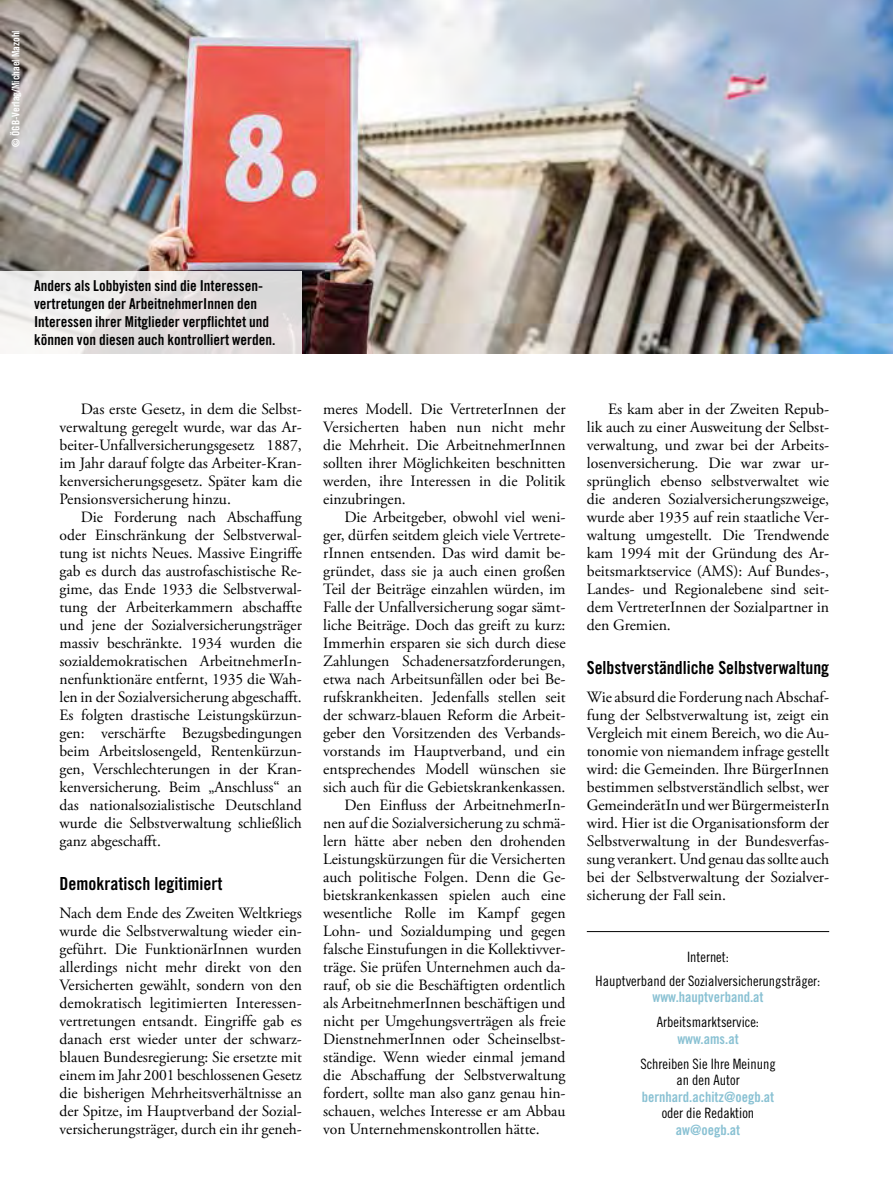
<style>
.page{position:relative;width:893px;height:1191px;background:#fff}
.page>*{position:absolute;margin:0;border:0;box-sizing:border-box;transform-origin:0 0}
.t1{font:18px "Trade Gothic Bold Cond Twenty";color:#000}
.t2{font:15.75px/18px "Adobe Garamond Pro";color:#000;text-align:justify}
.t3{font:15px/18px "Trade Gothic Bold Cond Twenty";color:#000}
.t4{font:14.25px/24px "Trade Gothic Cond Eighteen";color:#000;text-align:center}
.t5{font:14.25px "Trade Gothic Bold Cond Twenty";color:#89c1d3}
.t6{font:10.5px "Trade Gothic Bold Cond Twenty";color:#fff}
</style>
<div class="page">
<hr style="left:587px;top:931px;width:242px;height:1px;background:#000">
<img style="left:0;top:0;width:893px;height:353px">
<svg style="left:0;top:271px;width:302px;height:82px"></svg>
<p class="t6" style="left:9px;top:147px;width:118px;rotate:-90deg">© ÖGB-Verlag/Michael Mazohl</p>
<p class="t3" style="left:34px;top:276px;width:243px">Anders als Lobbyisten sind die Interessen&shy;vertretungen der ArbeitnehmerInnen den Interessen ihrer Mitglieder verpflichtet und können von diesen auch kontrolliert werden.</p>
<p class="t2" style="left:60px;top:401px;width:244px;text-indent:21px">Das erste Gesetz, in dem die Selbst&shy;verwaltung geregelt wurde, war das Ar&shy;beiter-Unfallversicherungsgesetz 1887, im Jahr darauf folgte das Arbeiter-Kran&shy;kenversicherungsgesetz. Später kam die Pensionsversicherung hinzu.</p>
<p class="t2" style="left:60px;top:509px;width:244px;text-indent:21px">Die Forderung nach Abschaffung oder Einschränkung der Selbstverwal&shy;tung ist nichts Neues. Massive Eingriffe gab es durch das austrofaschistische Re&shy;gime, das Ende 1933 die Selbstverwal&shy;tung der Arbeiterkammern abschaffte und jene der Sozialversicherungsträger massiv beschränkte. 1934 wurden die sozialdemokratischen ArbeitnehmerIn&shy;nenfunktionäre entfernt, 1935 die Wah&shy;len in der Sozialversicherung abgeschafft.<br>Es folgten drastische Leistungskürzun&shy;gen: verschärfte Bezugsbedingungen beim Arbeitslosengeld, Rentenkürzun&shy;gen, Verschlechterungen in der Kran&shy;kenversicherung. Beim „Anschluss“ an das nationalsozialistische Deutschland wurde die Selbstverwaltung schließlich ganz abgeschafft.</p>
<p class="t1" style="left:60px;top:872px;width:164px">Demokratisch legitimiert</p>
<p class="t2" style="left:60px;top:905px;width:244px">Nach dem Ende des Zweiten Weltkriegs wurde die Selbstverwaltung wieder ein&shy;geführt. Die FunktionärInnen wurden allerdings nicht mehr direkt von den Versicherten gewählt, sondern von den demokratisch legitimierten Interessen&shy;vertretungen entsandt. Eingriffe gab es danach erst wieder unter der schwarz&shy;blauen Bundesregierung: Sie ersetzte mit einem im Jahr 2001 beschlossenen Gesetz die bisherigen Mehrheitsverhältnisse an der Spitze, im Hauptverband der Sozial&shy;versicherungsträger, durch ein ihr geneh-</p>
<p class="t2" style="left:323px;top:401px;width:244px">meres Modell. Die VertreterInnen der Versicherten haben nun nicht mehr die Mehrheit. Die ArbeitnehmerInnen sollten ihrer Möglichkeiten beschnitten werden, ihre Interessen in die Politik einzubringen.</p>
<p class="t2" style="left:344px;top:509px;width:223px">Die Arbeitgeber, obwohl viel weni-</p>
<p class="t2" style="left:323px;top:527px;width:244px">ger, dürfen seitdem gleich viele Vertrete-</p>
<p class="t2" style="left:323px;top:545px;width:244px">rInnen entsenden. Das wird damit be-</p>
<p class="t2" style="left:323px;top:563px;width:244px">gründet, dass sie ja auch einen großen</p>
<p class="t2" style="left:323px;top:581px;width:244px">Teil der Beiträge einzahlen würden, im</p>
<p class="t2" style="left:323px;top:599px;width:244px">Falle der Unfallversicherung sogar sämt-</p>
<p class="t2" style="left:323px;top:617px;width:244px">liche Beiträge. Doch das greift zu kurz:</p>
<p class="t2" style="left:323px;top:635px;width:244px">Immerhin ersparen sie sich durch diese</p>
<p class="t2" style="left:323px;top:653px;width:244px">Zahlungen Schadenersatzforderungen,</p>
<p class="t2" style="left:323px;top:671px;width:244px">etwa nach Arbeitsunfällen oder bei Be-</p>
<p class="t2" style="left:323px;top:689px;width:244px">rufskrankheiten. Jedenfalls stellen seit</p>
<p class="t2" style="left:323px;top:707px;width:244px">der schwarz-blauen Reform die Arbeit-</p>
<p class="t2" style="left:323px;top:725px;width:244px">geber den Vorsitzenden des Verbands-</p>
<p class="t2" style="left:323px;top:743px;width:244px">vorstands im Hauptverband, und ein</p>
<p class="t2" style="left:323px;top:761px;width:244px">entsprechendes Modell wünschen sie</p>
<p class="t2" style="left:323px;top:779px;width:244px">sich auch für die Gebietskrankenkassen.</p>
<p class="t2" style="left:344px;top:797px;width:223px">Den Einfluss der ArbeitnehmerIn-</p>
<p class="t2" style="left:323px;top:815px;width:244px">nen auf die Sozialversicherung zu schmä-</p>
<p class="t2" style="left:323px;top:833px;width:244px">lern hätte aber neben den drohenden</p>
<p class="t2" style="left:323px;top:851px;width:244px">Leistungskürzungen für die Versicherten</p>
<p class="t2" style="left:323px;top:869px;width:244px">auch politische Folgen. Denn die Ge-</p>
<p class="t2" style="left:323px;top:887px;width:244px">bietskrankenkassen spielen auch eine</p>
<p class="t2" style="left:323px;top:905px;width:244px">wesentliche Rolle im Kampf gegen</p>
<p class="t2" style="left:323px;top:923px;width:244px">Lohn- und Sozialdumping und gegen</p>
<p class="t2" style="left:323px;top:941px;width:244px">falsche Einstufungen in die Kollektivver-</p>
<p class="t2" style="left:323px;top:959px;width:244px">träge. Sie prüfen Unternehmen auch da-</p>
<p class="t2" style="left:323px;top:977px;width:244px">rauf, ob sie die Beschäftigten ordentlich</p>
<p class="t2" style="left:323px;top:995px;width:244px">als ArbeitnehmerInnen beschäftigen und</p>
<p class="t2" style="left:323px;top:1013px;width:244px">nicht per Umgehungsverträgen als freie</p>
<p class="t2" style="left:323px;top:1031px;width:244px">DienstnehmerInnen oder Scheinselbst-</p>
<p class="t2" style="left:323px;top:1049px;width:244px">ständige. Wenn wieder einmal jemand</p>
<p class="t2" style="left:323px;top:1067px;width:244px">die Abschaffung der Selbstverwaltung</p>
<p class="t2" style="left:323px;top:1085px;width:244px">fordert, sollte man also ganz genau hin-</p>
<p class="t2" style="left:323px;top:1103px;width:244px">schauen, welches Interesse er am Abbau</p>
<p class="t2" style="left:323px;top:1121px;width:218px">von Unternehmenskontrollen hätte.</p>
<p class="t2" style="left:587px;top:401px;width:244px;text-indent:21px">Es kam aber in der Zweiten Repub&shy;lik auch zu einer Ausweitung der Selbst&shy;verwaltung, und zwar bei der Arbeits&shy;losenversicherung. Die war zwar ur&shy;sprünglich ebenso selbstverwaltet wie die anderen Sozialversicherungszweige, wurde aber 1935 auf rein staatliche Ver&shy;waltung umgestellt. Die Trendwende kam 1994 mit der Gründung des Ar&shy;beitsmarktservice (AMS): Auf Bundes-, Landes- und Regionalebene sind seit&shy;dem VertreterInnen der Sozialpartner in den Gremien.</p>
<p class="t1" style="left:587px;top:656px;width:244px">Selbstverständliche Selbstverwaltung</p>
<p class="t2" style="left:587px;top:689px;width:244px">Wie absurd die Forderung nach Abschaf&shy;fung der Selbstverwaltung ist, zeigt ein Vergleich mit einem Bereich, wo die Au&shy;tonomie von niemandem infrage gestellt wird: die Gemeinden. Ihre BürgerInnen bestimmen selbstverständlich selbst, wer GemeinderätIn und wer BürgermeisterIn wird. Hier ist die Organisationsform der Selbstverwaltung in der Bundesverfas&shy;sung verankert. Und genau das sollte auch bei der Selbstverwaltung der Sozialver&shy;sicherung der Fall sein.</p>
<p class="t4" style="left:596px;top:944px;width:226px">Internet:<br>Hauptverband der Sozialversicherungsträger:</p>
<p class="t5" style="left:652px;top:988px;width:113px">www.hauptverband.at</p>
<p class="t4" style="left:657px;top:1010px;width:104px">Arbeitsmarktservice:</p>
<p class="t5" style="left:677px;top:1030px;width:63px">www.ams.at</p>
<p class="t4" style="left:640px;top:1055px;width:137px;line-height:16.5px">Schreiben Sie Ihre Meinung an den Autor</p>
<p class="t5" style="left:642px;top:1088px;width:134px">bernhard.achitz@oegb.at</p>
<p class="t4" style="left:662px;top:1101px;width:94px">oder die Redaktion</p>
<p class="t5" style="left:676px;top:1121px;width:66px">aw@oegb.at</p>
</div>
